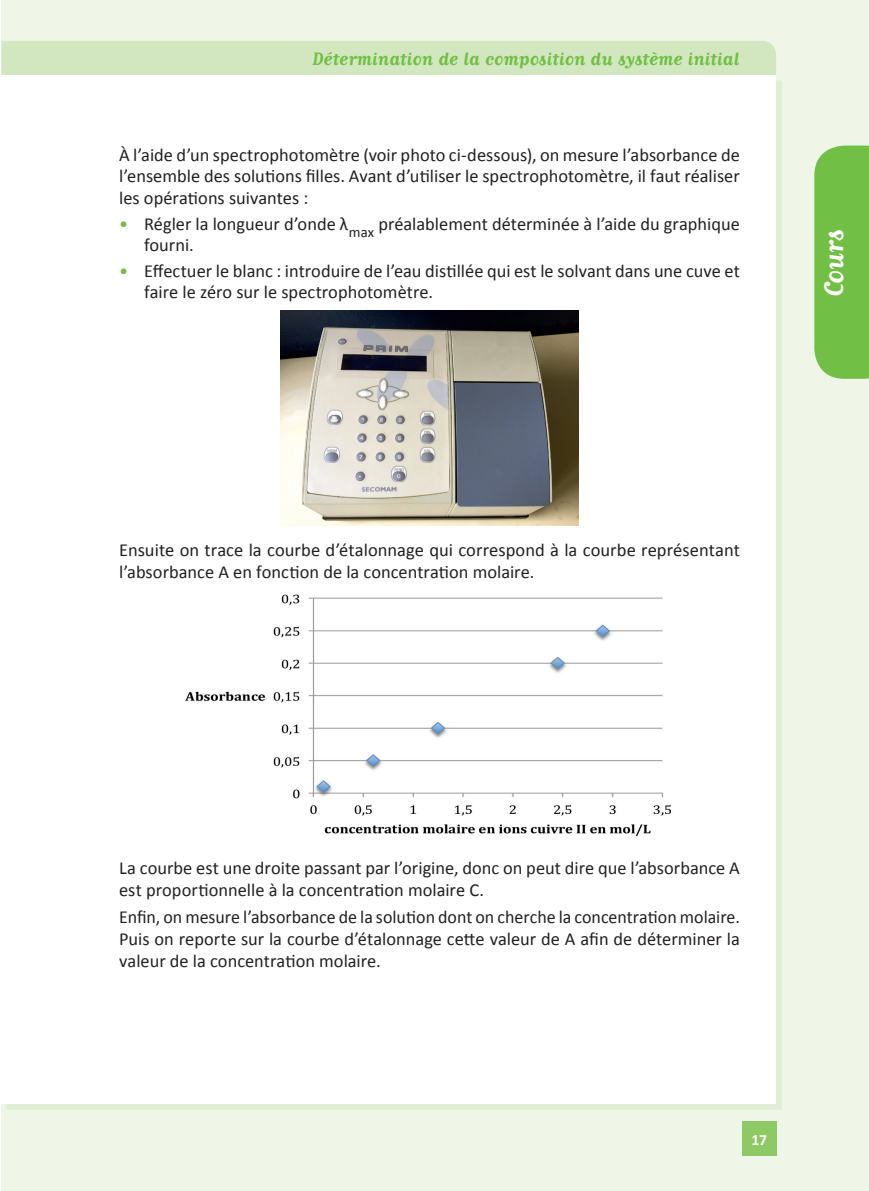
<style>
.page{position:relative;width:869px;height:1191px;background:#fff}
.page>*{position:absolute;margin:0;border:0;box-sizing:border-box;transform-origin:0 0}
.t1{font:700 31.5px "Matrix Script";color:#fff}
.t2{font:700 21px "Matrix Script";letter-spacing:.005em;color:#71bf44}
.t3{font:18.38px/21.9px "Calibri";color:#231f20}
.t4{font:700 15.75px "Calibri";color:#fff}
.s1{color:#71bf44}
</style>
<div class="page">
<div style="left:1px;top:0;width:867px;height:1191px;background:#eff6e8"></div>
<div style="left:741px;top:1121px;width:35px;height:35px;background:#8dc964"></div>
<svg style="left:814px;top:146px;width:54px;height:233px;background:#77c14c"></svg>
<div style="left:1px;top:41px;width:774px;height:35px;background:#d2e7c0"></div>
<div style="left:1px;top:76px;width:774px;height:1028px;background:#fff"></div>
<img style="left:280px;top:311px;width:298px;height:214px">
<img style="left:185px;top:594px;width:486px;height:242px">
<p class="t2" style="left:312px;top:48px;width:428px">Détermination de la composition du système initial</p>
<p class="t3" style="left:119px;top:144px;width:622px;text-align:justify">À l’aide d’un spectrophotomètre (voir photo ci-dessous), on mesure l’absorbance de l’ensemble des solutions filles. Avant d’utiliser le spectrophotomètre, il faut réaliser les opérations suivantes :</p>
<p class="t3" style="left:144px;top:214px;width:597px;line-height:21px;text-indent:-25px"><span class="s1">•</span> Régler la longueur d’onde λ<sub>max</sub> préalablement déterminée à l’aide du graphique fourni.</p>
<p class="t3" style="left:144px;top:261px;width:597px;line-height:21px;text-indent:-25px"><span class="s1">•</span> Effectuer le blanc : introduire de l’eau distillée qui est le solvant dans une cuve et faire le zéro sur le spectrophotomètre.</p>
<h1 class="t1" style="left:817px;top:297px;width:70px;rotate:-90deg">Cours</h1>
<p class="t3" style="left:119px;top:539px;width:622px">Ensuite on trace la courbe d’étalonnage qui correspond à la courbe représentant l’absorbance A en fonction de la concentration molaire.</p>
<p class="t3" style="left:119px;top:857px;width:622px">La courbe est une droite passant par l’origine, donc on peut dire que l’absorbance A est proportionnelle à la concentration molaire C.</p>
<p class="t3" style="left:119px;top:906px;width:622px;text-align:justify">Enfin, on mesure l’absorbance de la solution dont on cherche la concentration molaire.<br>Puis on reporte sur la courbe d’étalonnage cette valeur de A afin de déterminer la valeur de la concentration molaire.</p>
<p class="t4" style="left:751px;top:1129px;width:17px">17</p>
</div>
